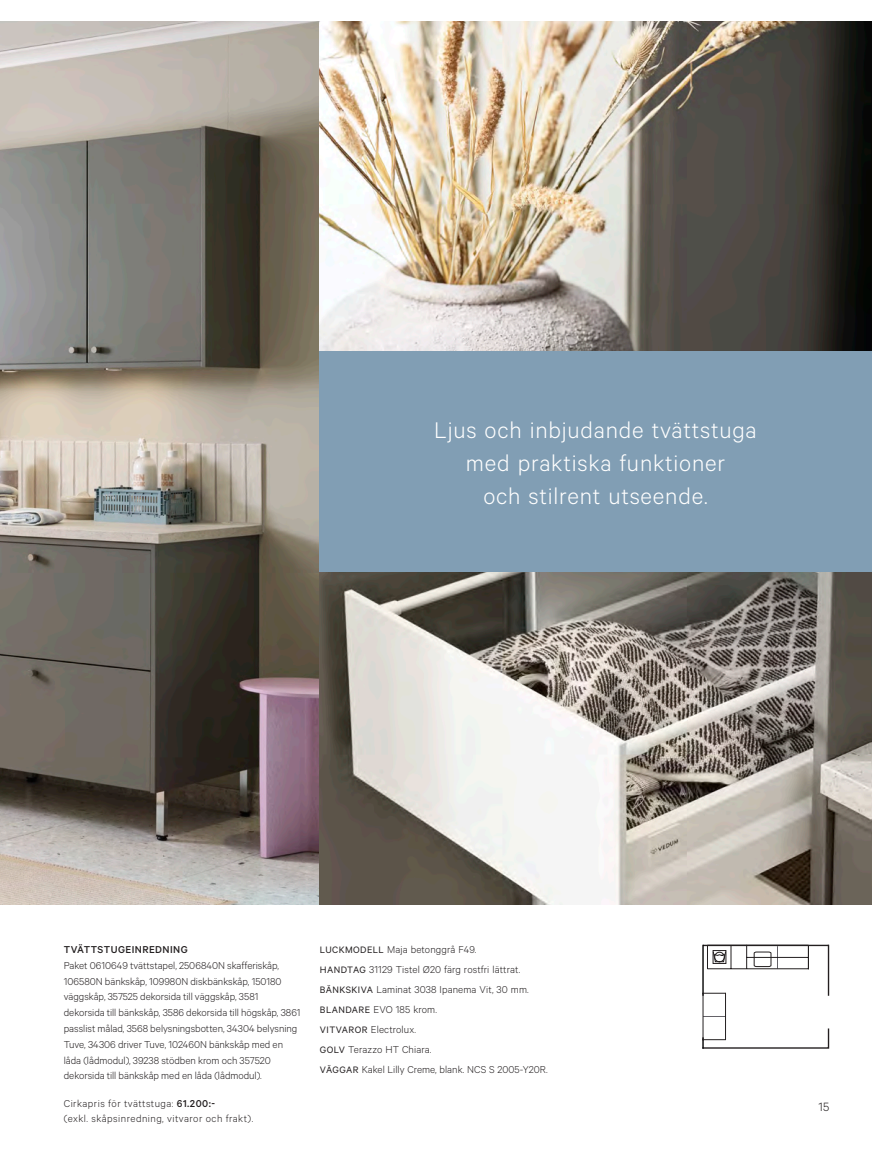
<style>
.page{position:relative;width:893px;height:1149px;background:#fff}
.page>*{position:absolute;margin:0;border:0;box-sizing:border-box;transform-origin:0 0}
.Rubrik_Varmgrå{font:300 25.5px "Calibre";letter-spacing:.03em;color:#fff}
.t1{font:300 13.5px "Calibre";color:#231f20}
.inledande_produktbeskrivning{font:300 11.25px/15.8px "Calibre";color:#231f20}
.Brödtext_B{font:300 11.25px "Calibre";letter-spacing:.01em;color:#231f20}
.inledande_produktbeskrivning-2{font:300 11.25px/15.8px "Calibre";letter-spacing:.04em;color:#231f20}
.s1{font-weight:500}
.s2{font-weight:400;font-size:10.5px}
</style>
<div class="page">
<svg style="left:0;top:21px;width:319px;height:883px;background:#878078"></svg>
<img style="left:319px;top:571px;width:553px;height:333px">
<img style="left:319px;top:21px;width:553px;height:330px">
<svg style="left:702px;top:944px;width:127px;height:104px"></svg>
<div style="left:319px;top:351px;width:553px;height:220px;background:#819eb4"></div>
<p class="Rubrik_Varmgrå" style="left:434px;top:415px;width:324px">Ljus och inbjudande tvättstuga</p>
<p class="Rubrik_Varmgrå" style="left:466px;top:448px;width:261px">med praktiska funktioner</p>
<p class="Rubrik_Varmgrå" style="left:483px;top:481px;width:226px">och stilrent utseende.</p>
<p class="inledande_produktbeskrivning" style="left:64px;top:941px;width:238px"><span class="s1">TVÄTTSTUGEINREDNING<br></span>Paket 0610649 tvättstapel, 2506840N skafferiskåp, 106580N bänkskåp, 109980N diskbänkskåp, 150180 väggskåp, 357525 dekorsida till väggskåp, 3581 dekorsida till bänkskåp, 3586 dekorsida till högskåp, 3861 passlist målad, 3568 belysningsbotten, 34304 belysning Tuve, 34306 driver Tuve, 102460N bänkskåp med en låda (lådmodul), 39238 stödben krom och 357520 dekorsida till bänkskåp med en låda (lådmodul).</p>
<p class="inledande_produktbeskrivning-2" style="left:64px;top:1094px;width:191px">Cirkapris för tvättstuga: <span class="s1">61.200:-<br></span>(exkl. skåpsinredning, vitvaror och frakt).</p>
<p class="Brödtext_B" style="left:320px;top:942px;width:158px"><span class="s2">LUCKMODELL</span> Maja betonggrå F49.</p>
<p class="Brödtext_B" style="left:320px;top:962px;width:202px"><span class="s2">HANDTAG</span> 31129 Tistel Ø20 färg rostfri lättrat.</p>
<p class="Brödtext_B" style="left:320px;top:982px;width:210px"><span class="s2">BÄNKSKIVA</span> Laminat 3038 Ipanema Vit, 30 mm.</p>
<p class="Brödtext_B" style="left:320px;top:1002px;width:119px"><span class="s2">BLANDARE</span> EVO 185 krom.</p>
<p class="Brödtext_B" style="left:320px;top:1022px;width:98px"><span class="s2">VITVAROR</span> Electrolux.</p>
<p class="Brödtext_B" style="left:320px;top:1042px;width:113px"><span class="s2">GOLV</span> Terazzo HT Chiara.</p>
<p class="Brödtext_B" style="left:320px;top:1062px;width:229px"><span class="s2">VÄGGAR</span> Kakel Lilly Creme, blank. NCS S 2005-Y20R.</p>
<p class="t1" style="left:819px;top:1098px;width:12px">15</p>
</div>
